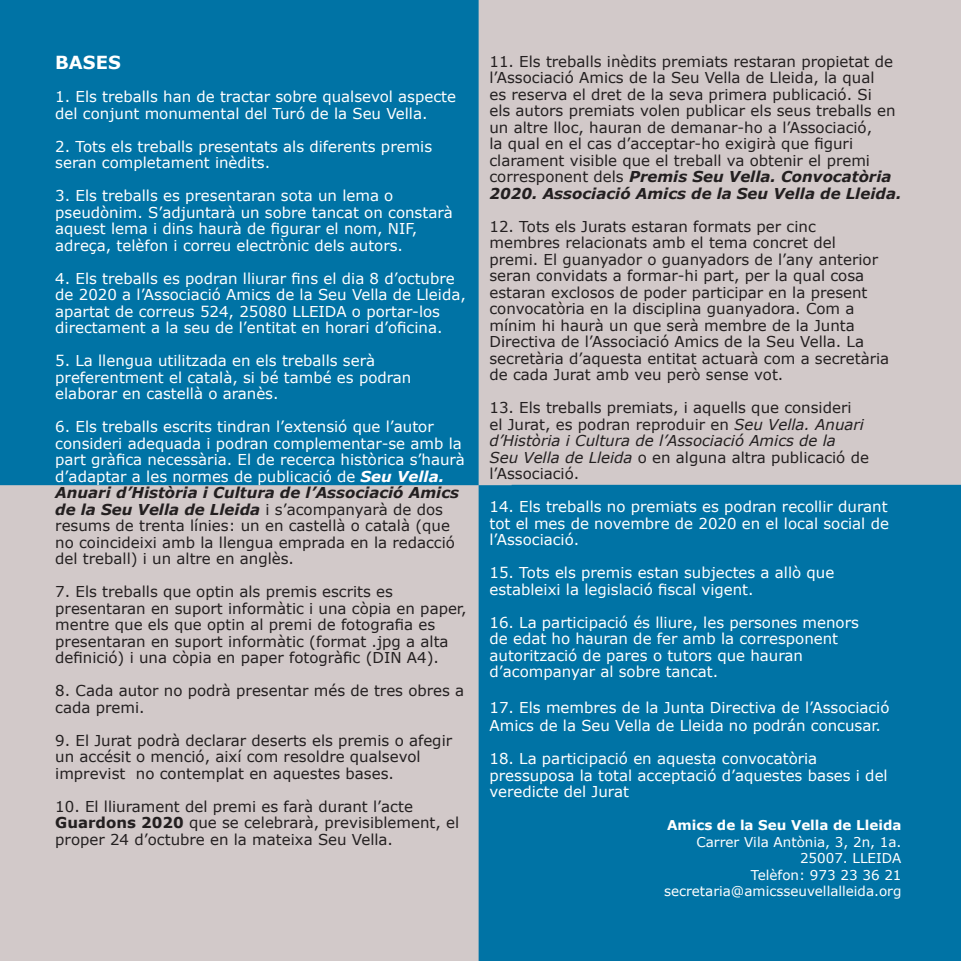
<style>
.page{position:relative;width:961px;height:961px;background:#fff}
.page>*{position:absolute;margin:0;border:0;box-sizing:border-box;transform-origin:0 0}
.t1{font:700 18px "Verdana";color:#fff}
.t2{font:15px/16.5px "Verdana";color:#231f20}
.t3{font:15px/16.5px "Verdana";color:#fff}
.t4{font:13.5px "Verdana";color:#fff}
.t5{font:700 13.5px "Verdana";color:#fff}
.s1{font-weight:700;font-style:italic}
.s2{font-weight:700;font-style:italic;color:#231f20}
.s3{color:#231f20}
.s4{font-weight:700}
.s5{font-style:italic}
</style>
<div class="page">
<img style="left:0;top:0;width:961px;height:961px">
<p class="t1" style="left:55px;top:50px;width:67px">BASES</p>
<p class="t3" style="left:55px;top:88px;width:402px">1. Els treballs han de tractar sobre qualsevol aspecte del conjunt monumental del Turó de la Seu Vella.</p>
<p class="t3" style="left:55px;top:138px;width:378px">2. Tots els treballs presentats als diferents premis seran completament inèdits.</p>
<p class="t3" style="left:55px;top:187px;width:399px">3. Els treballs es presentaran sota un lema o pseudònim. S’adjuntarà un sobre tancat on constarà aquest lema i dins haurà de figurar el nom, NIF, adreça, telèfon i correu electrònic dels autors.</p>
<p class="t3" style="left:55px;top:270px;width:412px">4. Els treballs es podran lliurar fins el dia 8 d’octubre de 2020 a l’Associació Amics de la Seu Vella de Lleida, apartat de correus 524, 25080 LLEIDA o portar-los directament a la seu de l’entitat en horari d’oficina.</p>
<p class="t3" style="left:55px;top:352px;width:358px">5. La llengua utilitzada en els treballs serà preferentment el català, si bé també es podran elaborar en castellà o aranès.</p>
<p class="t3" style="left:55px;top:418px;width:411px">6. Els treballs escrits tindran l’extensió que l’autor consideri adequada i podran complementar-se amb la part gràfica necessària. El de recerca històrica s’haurà d’adaptar a les normes de publicació de <span class="s1">Seu Vella.<br></span><span class="s2">Anuari d’Història i Cultura de l’Associació Amics de la Seu Vella de Lleida</span> <span class="s3">i s’acompanyarà de dos resums de trenta línies: un en castellà o català (que no coincideixi amb la llengua emprada en la redacció del treball) i un altre en anglès.</span></p>
<p class="t2" style="left:55px;top:583px;width:413px">7. Els treballs que optin als premis escrits es presentaran en suport informàtic i una còpia en paper, mentre que els que optin al premi de fotografia es presentaran en suport informàtic (format .jpg a alta definició) i una còpia en paper fotogràfic (DIN A4).</p>
<p class="t2" style="left:55px;top:682px;width:410px">8. Cada autor no podrà presentar més de tres obres a cada premi.</p>
<p class="t2" style="left:55px;top:732px;width:398px">9. El Jurat podrà declarar deserts els premis o afegir un accésit o menció, així com resoldre qualsevol imprevist no contemplat en aquestes bases.</p>
<p class="t2" style="left:55px;top:798px;width:406px">10. El lliurament del premi es farà durant l’acte<br><span class="s4">Guardons 2020</span> que se celebrarà, previsiblement, el proper 24 d’octubre en la mateixa Seu Vella.</p>
<p class="t2" style="left:489px;top:53px;width:413px">11. Els treballs inèdits premiats restaran propietat de l’Associació Amics de la Seu Vella de Lleida, la qual<br>es reserva el dret de la seva primera publicació. Si<br>els autors premiats volen publicar els seus treballs en un altre lloc, hauran de demanar-ho a l’Associació,<br>la qual en el cas d’acceptar-ho exigirà que figuri clarament visible que el treball va obtenir el premi corresponent dels <span class="s1">Premis Seu Vella. Convocatòria 2020. Associació Amics de la Seu Vella de Lleida.</span></p>
<p class="t2" style="left:489px;top:218px;width:401px">12. Tots els Jurats estaran formats per cinc membres relacionats amb el tema concret del<br>premi. El guanyador o guanyadors de l’any anterior seran convidats a formar-hi part, per la qual cosa estaran exclosos de poder participar en la present convocatòria en la disciplina guanyadora. Com a mínim hi haurà un que serà membre de la Junta Directiva de l’Associació Amics de la Seu Vella. La secretària d’aquesta entitat actuarà com a secretària de cada Jurat amb veu però sense vot.</p>
<p class="t2" style="left:489px;top:399px;width:381px">13. Els treballs premiats, i aquells que consideri<br>el Jurat, es podran reproduir en <span class="s5">Seu Vella. Anuari d’Història i Cultura de l’Associació Amics de la<br>Seu Vella de Lleida</span> o en alguna altra publicació de l’Associació.</p>
<p class="t3" style="left:489px;top:498px;width:401px;text-align:justify">14. Els treballs no premiats es podran recollir durant tot el mes de novembre de 2020 en el local social de l’Associació.</p>
<p class="t3" style="left:489px;top:564px;width:346px">15. Tots els premis estan subjectes a allò que estableixi la legislació fiscal vigent.</p>
<p class="t3" style="left:489px;top:614px;width:371px">16. La participació és lliure, les persones menors de edat ho hauran de fer amb la corresponent autorització de pares o tutors que hauran d’acompanyar al sobre tancat.</p>
<p class="t3" style="left:489px;top:699px;width:401px;line-height:18px">17. Els membres de la Junta Directiva de l’Associació<br>Amics de la Seu Vella de Lleida no podrán concusar.</p>
<p class="t3" style="left:489px;top:750px;width:400px">18. La participació en aquesta convocatòria pressuposa la total acceptació d’aquestes bases i del veredicte del Jurat</p>
<p class="t5" style="left:667px;top:816px;width:236px">Amics de la Seu Vella de Lleida</p>
<p class="t4" style="left:696px;top:833px;width:207px">Carrer Vila Antònia, 3, 2n, 1a.</p>
<p class="t4" style="left:800px;top:849px;width:103px">25007. LLEIDA</p>
<p class="t4" style="left:751px;top:866px;width:152px">Telèfon: 973 23 36 21</p>
<p class="t4" style="left:664px;top:882px;width:239px">secretaria@amicsseuvellalleida.org</p>
</div>
